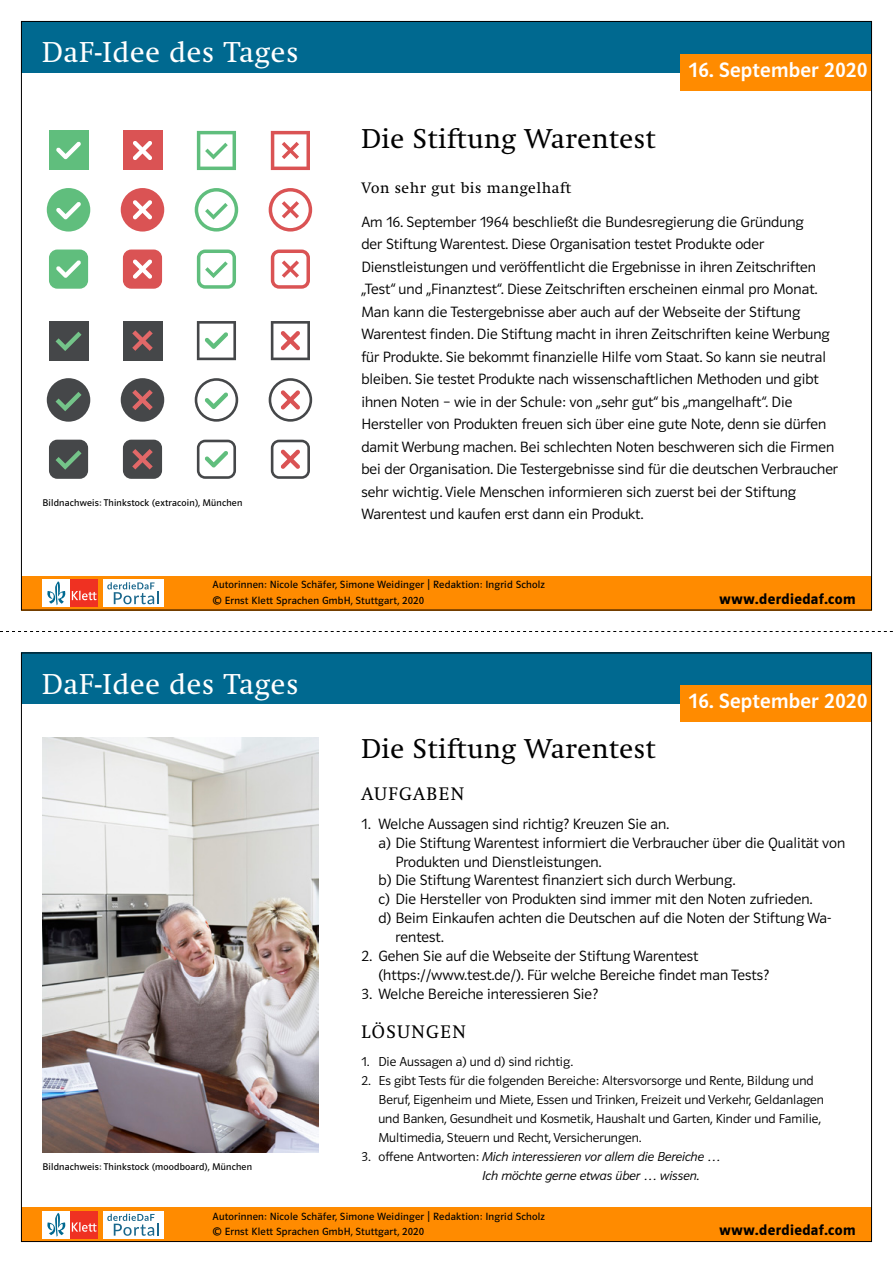
<style>
.page{position:relative;width:893px;height:1263px;background:#fff}
.page>*{position:absolute;margin:0;border:0;box-sizing:border-box;transform-origin:0 0}
.t1{font:28.5px "Klett Swift";letter-spacing:.03em;color:#fff}
._020_headline_za_15{font:27px "Klett Swift";letter-spacing:.02em;color:#000}
._001_Datum{font:500 21px "Polo CEF";letter-spacing:.01em;color:#fff}
._060_Lösungen_head{font:18px "Klett Swift";letter-spacing:.08em;color:#000}
._060_Aufgaben_head_1{font:18px "Klett Swift";letter-spacing:.08em;color:#000}
._040_Grundschrift_za{font:300 15px/22.5px "Polo CEF";color:#000}
._085_Aufgaben_za_12{font:300 15px/18.9px "Polo CEF";color:#000}
.t2{font:600 15px "Polo CEF";letter-spacing:.025em;color:#000}
._030_Zitat_za_15_pt{font:15px "Klett Swift";letter-spacing:.04em;color:#000}
._090_Lösungen_za_12{font:300 13.05px/18.9px "Polo CEF";color:#000}
._090_Lösungen_za_12-2{font:italic 300 13.05px/18.9px "Polo CEF";color:#000}
._300_Autorinnen{font:10.5px "Polo CEF";letter-spacing:.02em;color:#000}
._200_Copyright_Abbil{font:9.75px "Polo CEF";letter-spacing:.02em;color:#000}
.s1{font-style:normal}
</style>
<div class="page">
<div style="left:21px;top:576px;width:851px;height:34px;background:#ff8b00"></div>
<div style="left:21px;top:1208px;width:851px;height:34px;background:#ff8b00"></div>
<div style="left:21px;top:21px;width:851px;height:51px;background:#006990"></div>
<div style="left:21px;top:653px;width:851px;height:51px;background:#006990"></div>
<div style="left:103px;top:579px;width:60px;height:28px;background:#fff"></div>
<svg style="left:107px;top:582px;width:52px;height:22px"></svg>
<div style="left:103px;top:1211px;width:60px;height:27px;background:#fff"></div>
<svg style="left:107px;top:1214px;width:52px;height:22px"></svg>
<div style="left:43px;top:579px;width:27px;height:28px;background:#fff"></div>
<div style="left:70px;top:579px;width:28px;height:28px;background:#ef3122"></div>
<svg style="left:72px;top:591px;width:25px;height:9px"></svg>
<svg style="left:47px;top:581px;width:18px;height:24px"></svg>
<div style="left:43px;top:1211px;width:27px;height:27px;background:#fff"></div>
<div style="left:70px;top:1211px;width:28px;height:27px;background:#ef3122"></div>
<svg style="left:72px;top:1222px;width:25px;height:10px"></svg>
<svg style="left:47px;top:1213px;width:18px;height:24px"></svg>
<div style="left:680px;top:54px;width:192px;height:36px;background:#ff8b00"></div>
<div style="left:680px;top:685px;width:192px;height:37px;background:#ff8b00"></div>
<svg style="left:0;top:631px;width:893px;height:1px"></svg>
<div style="left:47px;top:188px;width:43px;height:44px;background:#60be7d;border-radius:50%"></div>
<div style="left:49px;top:250px;width:39px;height:39px;background:#60be7d;border-radius:8px"></div>
<div style="left:49px;top:131px;width:39px;height:39px;background:#60be7d"></div>
<div style="left:121px;top:188px;width:43px;height:44px;background:#da5354;border-radius:50%"></div>
<div style="left:123px;top:250px;width:39px;height:39px;background:#da5354;border-radius:8px"></div>
<div style="left:123px;top:131px;width:39px;height:39px;background:#da5354"></div>
<svg style="left:56px;top:142px;width:25px;height:17px"></svg>
<svg style="left:133px;top:141px;width:19px;height:19px"></svg>
<svg style="left:133px;top:200px;width:19px;height:19px"></svg>
<svg style="left:133px;top:259px;width:19px;height:20px"></svg>
<svg style="left:271px;top:131px;width:39px;height:39px"></svg>
<svg style="left:269px;top:188px;width:43px;height:44px"></svg>
<svg style="left:271px;top:250px;width:39px;height:39px"></svg>
<svg style="left:56px;top:202px;width:25px;height:17px"></svg>
<svg style="left:56px;top:260px;width:25px;height:18px"></svg>
<svg style="left:197px;top:131px;width:39px;height:39px"></svg>
<svg style="left:195px;top:188px;width:43px;height:44px"></svg>
<svg style="left:197px;top:250px;width:39px;height:39px"></svg>
<div style="left:47px;top:378px;width:43px;height:44px;background:#454749;border-radius:50%"></div>
<div style="left:49px;top:440px;width:39px;height:39px;background:#454749;border-radius:8px"></div>
<div style="left:49px;top:321px;width:39px;height:39px;background:#454749"></div>
<div style="left:121px;top:378px;width:43px;height:44px;background:#454749;border-radius:50%"></div>
<div style="left:123px;top:440px;width:39px;height:39px;background:#454749;border-radius:8px"></div>
<div style="left:123px;top:321px;width:39px;height:39px;background:#454749"></div>
<svg style="left:56px;top:332px;width:26px;height:19px"></svg>
<svg style="left:132px;top:330px;width:21px;height:21px"></svg>
<svg style="left:132px;top:390px;width:21px;height:20px"></svg>
<svg style="left:132px;top:449px;width:21px;height:20px"></svg>
<svg style="left:271px;top:321px;width:39px;height:39px"></svg>
<svg style="left:269px;top:378px;width:43px;height:44px"></svg>
<svg style="left:271px;top:440px;width:39px;height:39px"></svg>
<svg style="left:56px;top:392px;width:26px;height:19px"></svg>
<svg style="left:56px;top:450px;width:26px;height:20px"></svg>
<svg style="left:197px;top:321px;width:39px;height:39px"></svg>
<svg style="left:195px;top:378px;width:43px;height:44px"></svg>
<svg style="left:197px;top:440px;width:39px;height:39px"></svg>
<img style="left:43px;top:738px;width:276px;height:414px">
<h1 class="t1" style="left:42px;top:36px;width:258px">DaF-Idee des Tages</h1>
<p class="_200_Copyright_Abbil" style="left:43px;top:497px;width:201px">Bildnachweis: Thinkstock (extracoin), München</p>
<p class="_001_Datum" style="left:689px;top:57px;width:180px">16. September 2020</p>
<p class="_020_headline_za_15" style="left:361px;top:123px;width:296px">Die Stiftung Warentest</p>
<p class="_030_Zitat_za_15_pt" style="left:361px;top:179px;width:211px">Von sehr gut bis mangelhaft</p>
<p class="_040_Grundschrift_za" style="left:361px;top:211px;width:478px">Am 16. September 1964 beschließt die Bundesregierung die Gründung<br>der Stiftung Warentest. Diese Organisation testet Produkte oder Dienstleistungen und veröffentlicht die Ergebnisse in ihren Zeitschriften „Test“ und „Finanztest“. Diese Zeitschriften erscheinen einmal pro Monat.<br>Man kann die Testergebnisse aber auch auf der Webseite der Stiftung Warentest finden. Die Stiftung macht in ihren Zeitschriften keine Werbung für Produkte. Sie bekommt finanzielle Hilfe vom Staat. So kann sie neutral bleiben. Sie testet Produkte nach wissenschaftlichen Methoden und gibt ihnen Noten – wie in der Schule: von „sehr gut“ bis „mangelhaft“. Die Hersteller von Produkten freuen sich über eine gute Note, denn sie dürfen damit Werbung machen. Bei schlechten Noten beschweren sich die Firmen bei der Organisation. Die Testergebnisse sind für die deutschen Verbraucher sehr wichtig. Viele Menschen informieren sich zuerst bei der Stiftung Warentest und kaufen erst dann ein Produkt.</p>
<p class="_300_Autorinnen" style="left:213px;top:579px;width:334px">Autorinnen: Nicole Schäfer, Simone Weidinger | Redaktion: Ingrid Scholz</p>
<p class="_300_Autorinnen" style="left:213px;top:594px;width:213px">© Ernst Klett Sprachen GmbH, Stuttgart, 2020</p>
<h1 class="t1" style="left:42px;top:668px;width:258px">DaF-Idee des Tages</h1>
<p class="_020_headline_za_15" style="left:361px;top:733px;width:296px">Die Stiftung Warentest</p>
<p class="t2" style="left:719px;top:590px;width:138px">www.derdiedaf.com</p>
<p class="_001_Datum" style="left:689px;top:689px;width:180px">16. September 2020</p>
<p class="_200_Copyright_Abbil" style="left:43px;top:1161px;width:211px">Bildnachweis: Thinkstock (moodboard), München</p>
<p class="_060_Aufgaben_head_1" style="left:361px;top:784px;width:104px">AUFGABEN</p>
<p class="_085_Aufgaben_za_12" style="left:361px;top:814px;width:309px">1. Welche Aussagen sind richtig? Kreuzen Sie an.</p>
<p class="_085_Aufgaben_za_12" style="left:395px;top:833px;width:451px;text-indent:-17px">a) Die Stiftung Warentest informiert die Verbraucher über die Qualität von<br>Produkten und Dienstleistungen.</p>
<p class="_085_Aufgaben_za_12" style="left:378px;top:871px;width:359px">b) Die Stiftung Warentest finanziert sich durch Werbung.</p>
<p class="_085_Aufgaben_za_12" style="left:378px;top:890px;width:436px">c) Die Hersteller von Produkten sind immer mit den Noten zufrieden.</p>
<p class="_085_Aufgaben_za_12" style="left:395px;top:909px;width:437px;text-indent:-17px">d) Beim Einkaufen achten die Deutschen auf die Noten der Stiftung Wa&shy;rentest.</p>
<p class="_085_Aufgaben_za_12" style="left:378px;top:947px;width:392px;text-indent:-17px">2. Gehen Sie auf die Webseite der Stiftung Warentest (https://www.test.de/). Für welche Bereiche findet man Tests?</p>
<p class="_085_Aufgaben_za_12" style="left:361px;top:984px;width:238px">3. Welche Bereiche interessieren Sie?</p>
<p class="_060_Lösungen_head" style="left:361px;top:1021px;width:106px">LÖSUNGEN</p>
<p class="_090_Lösungen_za_12" style="left:361px;top:1053px;width:213px">1. Die Aussagen a) und d) sind richtig.</p>
<p class="_090_Lösungen_za_12" style="left:378px;top:1071px;width:447px;text-indent:-17px">2. Es gibt Tests für die folgenden Bereiche: Altersvorsorge und Rente, Bildung und Beruf, Eigenheim und Miete, Essen und Trinken, Freizeit und Verkehr, Geldanlagen und Banken, Gesundheit und Kosmetik, Haushalt und Garten, Kinder und Familie, Multimedia, Steuern und Recht, Versicherungen.</p>
<p class="_090_Lösungen_za_12-2" style="left:482px;top:1147px;width:240px;text-indent:-121px"><span class="s1">3. offene Antworten:</span> Mich interessieren vor allem die Bereiche …<br>Ich möchte gerne etwas über … wissen.</p>
<p class="_300_Autorinnen" style="left:213px;top:1210px;width:334px">Autorinnen: Nicole Schäfer, Simone Weidinger | Redaktion: Ingrid Scholz</p>
<p class="_300_Autorinnen" style="left:213px;top:1226px;width:213px">© Ernst Klett Sprachen GmbH, Stuttgart, 2020</p>
<p class="t2" style="left:719px;top:1221px;width:138px">www.derdiedaf.com</p>
</div>
